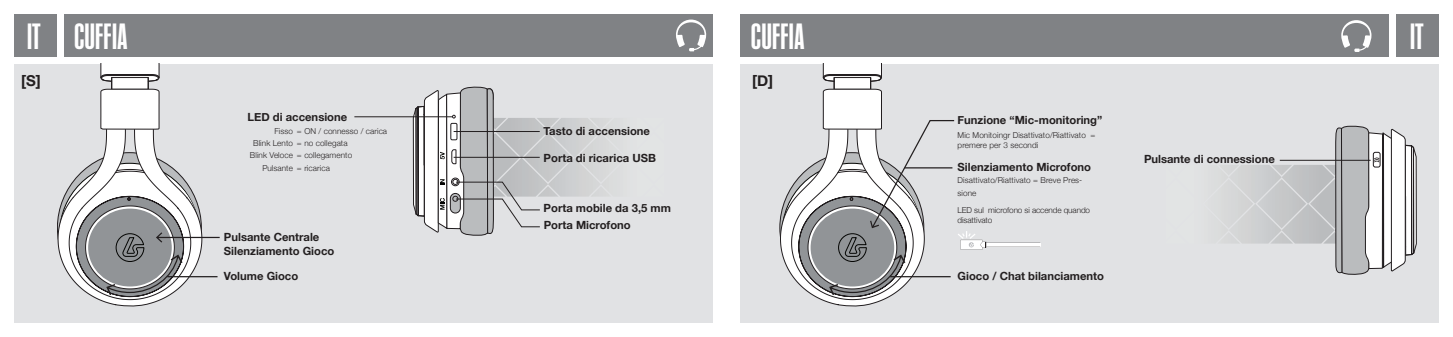
<style>
.page{position:relative;width:1453px;height:337px;background:#fff}
.page>*{position:absolute;margin:0;border:0;box-sizing:border-box;transform-origin:0 0}
.t1{font:500 35px "Kommissar X Cond";letter-spacing:.02em;color:#fff}
.t2{font:700 15px "Helvetica Neue";color:#231f20}
.t3{font:700 11.25px/13.5px "Helvetica Neue";color:#231f20}
.t4{font:300 8.12px/12.2px "Helvetica Neue";letter-spacing:.01em;color:#231f20}
.t5{font:300 8.12px/9.8px "Helvetica Neue";letter-spacing:-.01em;color:#231f20}
</style>
<div class="page">
<div style="left:741px;top:64px;width:698px;height:258px;background:#e1e2e4"></div>
<div style="left:14px;top:64px;width:698px;height:258px;background:#e1e2e4"></div>
<div style="left:741px;top:14px;width:648px;height:43px;background:#808285"></div>
<svg style="left:1341px;top:20px;width:30px;height:32px"></svg>
<svg style="left:58px;top:64px;width:162px;height:242px"></svg>
<hr style="left:354px;top:116px;width:98px;height:1px;background:#231f20">
<svg style="left:413px;top:86px;width:193px;height:149px"></svg>
<div style="left:1396px;top:14px;width:43px;height:43px;background:#808285"></div>
<div style="left:64px;top:14px;width:648px;height:43px;background:#808285"></div>
<div style="left:14px;top:14px;width:43px;height:43px;background:#808285"></div>
<svg style="left:676px;top:20px;width:30px;height:31px"></svg>
<svg style="left:780px;top:64px;width:260px;height:242px"></svg>
<hr style="left:904px;top:167px;width:48px;height:1px;background:#231f20">
<svg style="left:1224px;top:126px;width:193px;height:149px"></svg>
<h1 class="t1" style="left:27px;top:13px;width:101px">IT CUFFIA</h1>
<h1 class="t1" style="left:1410px;top:13px;width:15px">IT</h1>
<h2 class="t2" style="left:752px;top:68px;width:23px">[D]</h2>
<h1 class="t1" style="left:751px;top:13px;width:54px">CUFFIA</h1>
<h2 class="t2" style="left:21px;top:68px;width:21px">[S]</h2>
<p class="t3" style="left:247px;top:110px;width:101px">LED di accensione</p>
<p class="t4" style="left:274px;top:124px;width:114px">Fisso = ON / connesso / carica</p>
<p class="t4" style="left:253px;top:136px;width:96px">Blink Lento = no collegata</p>
<p class="t4" style="left:250px;top:149px;width:104px">Blink Veloce = collegamento</p>
<p class="t4" style="left:262px;top:161px;width:69px">Pulsante = ricarica</p>
<p class="t3" style="left:544px;top:124px;width:108px">Tasto di accensione</p>
<p class="t3" style="left:544px;top:151px;width:114px">Porta di ricarica USB</p>
<p class="t3" style="left:957px;top:114px;width:146px">Funzione “Mic-monitoring”</p>
<p class="t4" style="left:957px;top:129px;width:139px;line-height:10px">Mic Monitoingr Disattivato/Riattivato = premere per 3 secondi</p>
<p class="t3" style="left:957px;top:160px;width:135px">Silenziamento Microfono</p>
<p class="t3" style="left:1144px;top:152px;width:132px">Pulsante di connessione</p>
<p class="t3" style="left:544px;top:202px;width:129px">Porta mobile da 3,5 mm</p>
<p class="t3" style="left:544px;top:218px;width:89px">Porta Microfono</p>
<p class="t4" style="left:957px;top:174px;width:126px">Disattivato/Riattivato = Breve Pres&shy;sione</p>
<p class="t5" style="left:957px;top:204px;width:134px">LED sul microfono si accende quando disattivato</p>
<p class="t3" style="left:224px;top:230px;width:112px">Pulsante Centrale<br>Silenziamento Gioco</p>
<p class="t3" style="left:224px;top:270px;width:76px">Volume Gioco</p>
<p class="t3" style="left:957px;top:270px;width:148px">Gioco / Chat bilanciamento</p>
</div>
